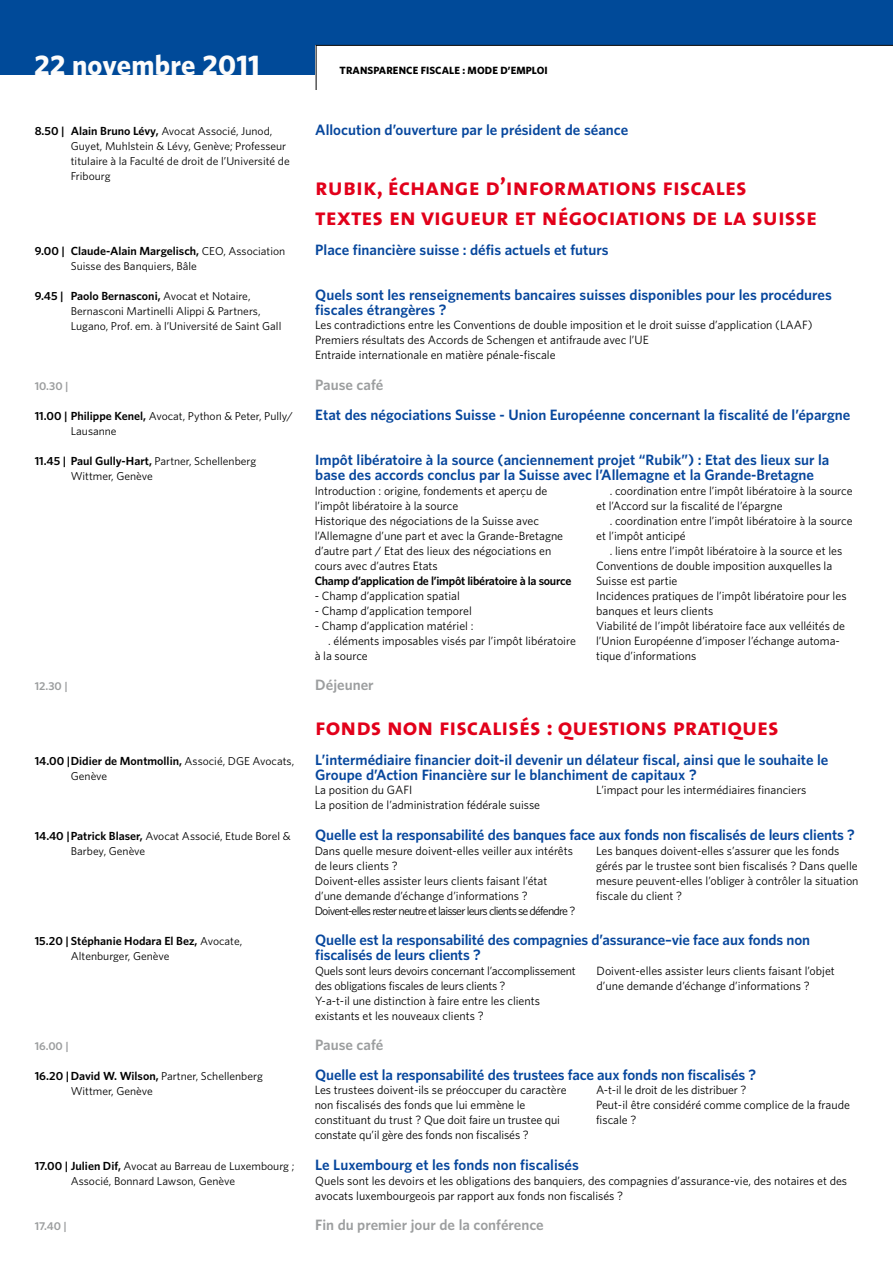
<style>
.page{position:relative;width:893px;height:1263px;background:#fff}
.page>*{position:absolute;margin:0;border:0;box-sizing:border-box;transform-origin:0 0}
.t1{font:700 28.5px "Whitney";letter-spacing:.01em;color:#fdfcfb}
.t2{font:24px/30px "The Sans Bold Caps";color:#e2001a}
.t3{font:600 15px/15px "Whitney";color:#07479d}
.t4{font:600 15px "Whitney";color:#9c9e9f}
.t5{font:12px/15px "Whitney";color:#000}
.t6{font:12px/15px "Whitney";letter-spacing:-.02em;color:#000}
.t7{font:600 12px "Whitney";letter-spacing:-.02em;color:#000}
.t8{font:600 11.7px "Whitney";color:#000}
.t9{font:11.4px/15px "Whitney";color:#000}
.t10{font:600 11.4px "Whitney";color:#9c9e9f}
.t11{font:700 10.5px "Whitney";letter-spacing:.01em;color:#000}
.s1{font-weight:400;font-size:11.4px}
.s2{font-weight:600;font-size:11.7px}
</style>
<div class="page">
<div style="left:0;top:0;width:893px;height:74px;background:#004a99"></div>
<div style="left:316px;top:46px;width:577px;height:44px;background:#fff"></div>
<hr style="left:316px;top:45px;width:1px;height:45px;background:#000">
<hr style="left:316px;top:45px;width:577px;height:1px;background:#000">
<h1 class="t1" style="left:34px;top:46px;width:227px">22 novembre 2011</h1>
<p class="t8" style="left:35px;top:123px;width:239px">8.50 | Alain Bruno Lévy, <span class="s1">Avocat Associé, Junod,</span></p>
<p class="t9" style="left:71px;top:138px;width:220px">Guyet, Muhlstein &amp; Lévy, Genève; Professeur titulaire à la Faculté de droit de l’Université de<br>Fribourg</p>
<p class="t8" style="left:35px;top:243px;width:252px">9.00 | Claude-Alain Margelisch, <span class="s1">CEO, Association</span></p>
<p class="t9" style="left:71px;top:258px;width:128px">Suisse des Banquiers, Bâle</p>
<p class="t8" style="left:35px;top:288px;width:217px">9.45 | Paolo Bernasconi, <span class="s1">Avocat et Notaire,</span></p>
<p class="t9" style="left:71px;top:303px;width:212px">Bernasconi Martinelli Alippi &amp; Partners,<br>Lugano, Prof. em. à l’Université de Saint Gall</p>
<p class="t10" style="left:35px;top:378px;width:35px">10.30 |</p>
<p class="t9" style="left:71px;top:408px;width:223px;text-indent:-36px"><span class="s2">11.00 | Philippe Kenel,</span> Avocat, Python &amp; Peter, Pully/<br>Lausanne</p>
<p class="t8" style="left:35px;top:453px;width:223px">11.45 | Paul Gully-Hart, <span class="s1">Partner, Schellenberg</span></p>
<p class="t9" style="left:71px;top:468px;width:84px">Wittmer, Genève</p>
<p class="t10" style="left:35px;top:678px;width:35px">12.30 |</p>
<p class="t8" style="left:35px;top:753px;width:261px">14.00 |Didier de Montmollin, <span class="s1">Associé, DGE Avocats,</span></p>
<p class="t9" style="left:71px;top:768px;width:38px">Genève</p>
<p class="t9" style="left:71px;top:828px;width:221px;text-indent:-36px"><span class="s2">14.40 |Patrick Blaser,</span> Avocat Associé, Etude Borel &amp;<br>Barbey, Genève</p>
<p class="t8" style="left:35px;top:933px;width:209px">15.20 | Stéphanie Hodara El Bez, <span class="s1">Avocate,</span></p>
<p class="t9" style="left:71px;top:948px;width:100px">Altenburger, Genève</p>
<p class="t10" style="left:35px;top:1038px;width:36px">16.00 |</p>
<p class="t8" style="left:35px;top:1068px;width:230px">16.20 |David W. Wilson, <span class="s1">Partner, Schellenberg</span></p>
<p class="t9" style="left:71px;top:1083px;width:84px">Wittmer, Genève</p>
<p class="t9" style="left:71px;top:1158px;width:225px;text-indent:-36px"><span class="s2">17.00 | Julien Dif,</span> Avocat au Barreau de Luxembourg ;<br>Associé, Bonnard Lawson, Genève</p>
<p class="t10" style="left:35px;top:1218px;width:34px">17.40 |</p>
<p class="t11" style="left:340px;top:63px;width:210px">TRANSPARENCE FISCALE : MODE D’EMPLOI</p>
<p class="t3" style="left:315px;top:122px;width:314px">Allocution d’ouverture par le président de séance</p>
<h2 class="t2" style="left:315px;top:171px;width:503px">rubik, échange d’informations fiscales textes en vigueur et négociations de la suisse</h2>
<p class="t3" style="left:315px;top:242px;width:295px">Place financière suisse : défis actuels et futurs</p>
<p class="t3" style="left:315px;top:287px;width:518px">Quels sont les renseignements bancaires suisses disponibles pour les procédures fiscales étrangères ?</p>
<p class="t5" style="left:315px;top:317px;width:499px">Les contradictions entre les Conventions de double imposition et le droit suisse d’application (LAAF)<br>Premiers résultats des Accords de Schengen et antifraude avec l’UE<br>Entraide internationale en matière pénale-fiscale</p>
<p class="t4" style="left:315px;top:375px;width:70px">Pause café</p>
<p class="t3" style="left:315px;top:407px;width:536px">Etat des négociations Suisse - Union Européenne concernant la fiscalité de l’épargne</p>
<p class="t3" style="left:315px;top:452px;width:516px">Impôt libératoire à la source (anciennement projet “Rubik”) : Etat des lieux sur la base des accords conclus par la Suisse avec l’Allemagne et la Grande-Bretagne</p>
<p class="t5" style="left:315px;top:483px;width:250px">Introduction : origine, fondements et aperçu de l’impôt libératoire à la source<br>Historique des négociations de la Suisse avec l’Allemagne d’une part et avec la Grande-Bretagne d’autre part / Etat des lieux des négociations en cours avec d’autres Etats</p>
<p class="t7" style="left:315px;top:573px;width:258px">Champ d’application de l’impôt libératoire à la source</p>
<p class="t5" style="left:315px;top:588px;width:147px">- Champ d’application spatial</p>
<p class="t5" style="left:315px;top:603px;width:159px">- Champ d’application temporel</p>
<p class="t5" style="left:315px;top:618px;width:160px">- Champ d’application matériel :</p>
<p class="t5" style="left:328px;top:633px;width:249px">. éléments imposables visés par l’impôt libératoire</p>
<p class="t5" style="left:315px;top:648px;width:55px">à la source</p>
<p class="t5" style="left:596px;top:483px;width:258px;text-indent:14px">. coordination entre l’impôt libératoire à la source et l’Accord sur la fiscalité de l’épargne</p>
<p class="t5" style="left:596px;top:513px;width:258px;text-indent:14px">. coordination entre l’impôt libératoire à la source et l’impôt anticipé</p>
<p class="t5" style="left:596px;top:543px;width:252px;text-indent:14px">. liens entre l’impôt libératoire à la source et les Conventions de double imposition auxquelles la Suisse est partie<br>Incidences pratiques de l’impôt libératoire pour les banques et leurs clients<br>Viabilité de l’impôt libératoire face aux velléités de l’Union Européenne d’imposer l’échange automa&shy;tique d’informations</p>
<p class="t4" style="left:315px;top:675px;width:60px">Déjeuner</p>
<h2 class="t2" style="left:315px;top:711px;width:465px">fonds non fiscalisés : questions pratiques</h2>
<p class="t3" style="left:315px;top:752px;width:515px">L’intermédiaire financier doit-il devenir un délateur fiscal, ainsi que le souhaite le<br>Groupe d’Action Financière sur le blanchiment de capitaux ?</p>
<p class="t5" style="left:315px;top:782px;width:227px">La position du GAFI<br>La position de l’administration fédérale suisse</p>
<p class="t5" style="left:596px;top:782px;width:212px">L’impact pour les intermédiaires financiers</p>
<p class="t3" style="left:315px;top:827px;width:541px">Quelle est la responsabilité des banques face aux fonds non fiscalisés de leurs clients ?</p>
<p class="t5" style="left:315px;top:843px;width:262px">Dans quelle mesure doivent-elles veiller aux intérêts de leurs clients ?<br>Doivent-elles assister leurs clients faisant l’état d’une demande d’échange d’informations ?<br>Doivent-elles rester neutre et laisser leurs clients se défendre ?</p>
<p class="t5" style="left:596px;top:843px;width:264px">Les banques doivent-elles s’assurer que les fonds gérés par le trustee sont bien fiscalisés ? Dans quelle mesure peuvent-elles l’obliger à contrôler la situation fiscale du client ?</p>
<p class="t3" style="left:315px;top:932px;width:496px">Quelle est la responsabilité des compagnies d’assurance–vie face aux fonds non fiscalisés de leurs clients ?</p>
<p class="t6" style="left:315px;top:963px;width:262px">Quels sont leurs devoirs concernant l’accomplissement des obligations fiscales de leurs clients ?<br>Y-a-t-il une distinction à faire entre les clients existants et les nouveaux clients ?</p>
<p class="t5" style="left:597px;top:963px;width:240px">Doivent-elles assister leurs clients faisant l’objet d’une demande d’échange d’informations ?</p>
<p class="t4" style="left:315px;top:1035px;width:70px">Pause café</p>
<p class="t3" style="left:315px;top:1067px;width:442px">Quelle est la responsabilité des trustees face aux fonds non fiscalisés ?</p>
<p class="t5" style="left:315px;top:1082px;width:253px">Les trustees doivent-ils se préoccuper du caractère non fiscalisés des fonds que lui emmène le constituant du trust ? Que doit faire un trustee qui constate qu’il gère des fonds non fiscalisés ?</p>
<p class="t5" style="left:596px;top:1082px;width:255px">A-t-il le droit de les distribuer ?<br>Peut-il être considéré comme complice de la fraude fiscale ?</p>
<p class="t3" style="left:315px;top:1157px;width:265px">Le Luxembourg et les fonds non fiscalisés</p>
<p class="t5" style="left:315px;top:1173px;width:533px">Quels sont les devoirs et les obligations des banquiers, des compagnies d’assurance-vie, des notaires et des avocats luxembourgeois par rapport aux fonds non fiscalisés ?</p>
<p class="t4" style="left:315px;top:1215px;width:230px">Fin du premier jour de la conférence</p>
</div>
